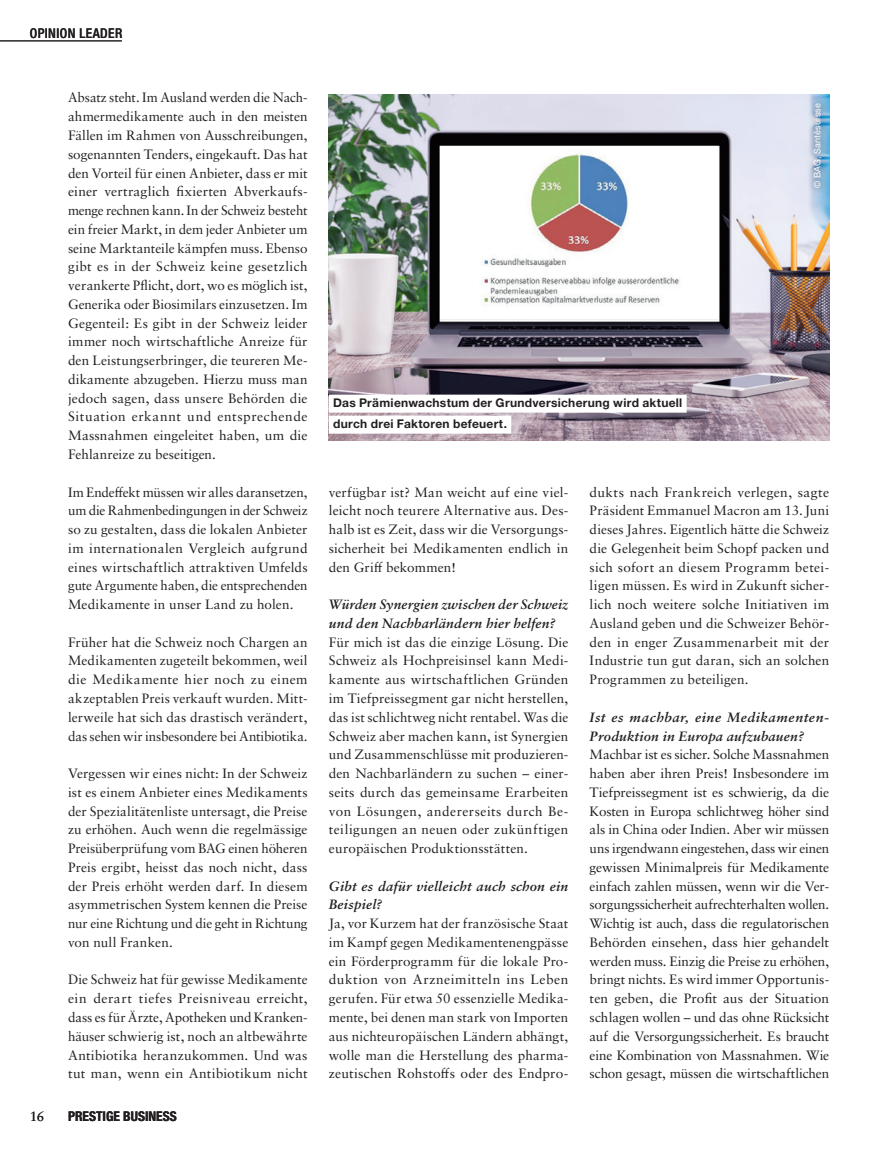
<style>
.page{position:relative;width:893px;height:1149px;background:#fff}
.page>*{position:absolute;margin:0;border:0;box-sizing:border-box;transform-origin:0 0}
.Lauftext_Interview_neu{font:13.5px/18.8px "Sabon LT Pro";letter-spacing:.005em;color:#231f20;text-align:justify}
.Interviewfragen_neu{font:italic 700 13.5px/18.8px "Sabon LT Pro";letter-spacing:.02em;color:#231f20}
.t1{font:700 condensed 13.5px "Helvetica Neue LT Std";color:#231f20}
.t2{font:500 condensed 13.5px "Helvetica Neue LT Std";letter-spacing:.03em;color:#231f20}
.Bildlegende_links{font:700 12px "Helvetica Neue LT Std";letter-spacing:.025em;color:#231f20}
.Lauftext_Interview_neu-2{font:9px "Helvetica Neue LT Std";letter-spacing:.02em;color:#fff}
</style>
<div class="page">
<hr style="left:0;top:40px;width:122px;height:1px;background:#231f20">
<img style="left:329px;top:95px;width:500px;height:345px">
<img style="left:441px;top:146px;width:276px;height:173px">
<div style="left:806px;top:95px;width:23px;height:100px;background:#231f20;opacity:.75"></div>
<div style="left:329px;top:394px;width:358px;height:18px;background:#fff"></div>
<div style="left:329px;top:415px;width:182px;height:18px;background:#fff"></div>
<p class="t2" style="left:30px;top:25px;width:94px">OPINION LEADER</p>
<p class="Lauftext_Interview_neu" style="left:68px;top:88px;width:241px">Absatz steht. Im Ausland werden die Nach&shy;ahmermedikamente auch in den meisten Fällen im Rahmen von Ausschreibungen, sogenannten Tenders, eingekauft. Das hat den Vorteil für einen Anbieter, dass er mit einer vertraglich fixierten Abverkaufs&shy;menge rechnen kann. In der Schweiz besteht ein freier Markt, in dem jeder Anbieter um seine Marktanteile kämpfen muss. Ebenso gibt es in der Schweiz keine gesetzlich verankerte Pflicht, dort, wo es möglich ist, Generika oder Biosimilars einzusetzen. Im Gegenteil: Es gibt in der Schweiz leider immer noch wirtschaftliche Anreize für den Leistungserbringer, die teureren Me&shy;dikamente abzugeben. Hierzu muss man jedoch sagen, dass unsere Behörden die Situation erkannt und entsprechende Massnahmen eingeleitet haben, um die Fehlanreize zu beseitigen.</p>
<p class="Lauftext_Interview_neu" style="left:68px;top:482px;width:241px">Im Endeffekt müssen wir alles daransetzen, um die Rahmenbedingungen in der Schweiz so zu gestalten, dass die lokalen Anbieter im internationalen Vergleich aufgrund eines wirtschaftlich attraktiven Umfelds gute Argumente haben, die entsprechenden Medikamente in unser Land zu holen.</p>
<p class="Lauftext_Interview_neu" style="left:68px;top:632px;width:241px">Früher hat die Schweiz noch Chargen an Medikamenten zugeteilt bekommen, weil die Medikamente hier noch zu einem akzeptablen Preis verkauft wurden. Mitt&shy;lerweile hat sich das drastisch verändert, das sehen wir insbesondere bei Antibiotika.</p>
<p class="Lauftext_Interview_neu" style="left:68px;top:763px;width:241px">Vergessen wir eines nicht: In der Schweiz ist es einem Anbieter eines Medikaments der Spezialitätenliste untersagt, die Preise zu erhöhen. Auch wenn die regelmässige Preisüberprüfung vom BAG einen höheren Preis ergibt, heisst das noch nicht, dass der Preis erhöht werden darf. In diesem asymmetrischen System kennen die Preise nur eine Richtung und die geht in Richtung von null Franken.</p>
<p class="Lauftext_Interview_neu" style="left:68px;top:969px;width:241px">Die Schweiz hat für gewisse Medikamente ein derart tiefes Preisniveau erreicht, dass es für Ärzte, Apotheken und Kranken&shy;häuser schwierig ist, noch an altbewährte Antibiotika heranzukommen. Und was tut man, wenn ein Antibiotikum nicht</p>
<p class="Lauftext_Interview_neu" style="left:30px;top:1105px;width:16px">16</p>
<p class="t1" style="left:68px;top:1107px;width:110px">PRESTIGE BUSINESS</p>
<p class="Bildlegende_links" style="left:333px;top:395px;width:351px">Das Prämienwachstum der Grundversicherung wird aktuell</p>
<p class="Bildlegende_links" style="left:333px;top:416px;width:175px">durch drei Faktoren befeuert.</p>
<p class="Lauftext_Interview_neu-2" style="left:812px;top:188px;width:86px;rotate:-90deg">© BAG, Santésuisse</p>
<p class="Lauftext_Interview_neu" style="left:329px;top:482px;width:241px">verfügbar ist? Man weicht auf eine viel&shy;leicht noch teurere Alternative aus. Des&shy;halb ist es Zeit, dass wir die Versorgungs&shy;sicherheit bei Medikamenten endlich in den Griff bekommen!</p>
<p class="Interviewfragen_neu" style="left:329px;top:594px;width:241px">Würden Synergien zwischen der Schweiz und den Nachbarländern hier helfen?</p>
<p class="Lauftext_Interview_neu" style="left:329px;top:632px;width:241px">Für mich ist das die einzige Lösung. Die Schweiz als Hochpreisinsel kann Medi&shy;kamente aus wirtschaftlichen Gründen im Tiefpreissegment gar nicht herstellen, das ist schlichtweg nicht rentabel. Was die Schweiz aber machen kann, ist Synergien und Zusammenschlüsse mit produzieren&shy;den Nachbarländern zu suchen – einer&shy;seits durch das gemeinsame Erarbeiten von Lösungen, andererseits durch Be&shy;teiligungen an neuen oder zukünftigen europäischen Produktionsstätten.</p>
<p class="Interviewfragen_neu" style="left:329px;top:875px;width:241px">Gibt es dafür vielleicht auch schon ein<br>Beispiel?</p>
<p class="Lauftext_Interview_neu" style="left:329px;top:913px;width:241px">Ja, vor Kurzem hat der französische Staat im Kampf gegen Medikamentenengpässe ein Förderprogramm für die lokale Pro&shy;duktion von Arzneimitteln ins Leben gerufen. Für etwa 50 essenzielle Medika&shy;mente, bei denen man stark von Importen aus nichteuropäischen Ländern abhängt, wolle man die Herstellung des pharma&shy;zeutischen Rohstoffs oder des Endpro-</p>
<p class="Lauftext_Interview_neu" style="left:590px;top:482px;width:241px">dukts nach Frankreich verlegen, sagte Präsident Emmanuel Macron am 13.Juni dieses Jahres. Eigentlich hätte die Schweiz die Gelegenheit beim Schopf packen und sich sofort an diesem Programm betei&shy;ligen müssen. Es wird in Zukunft sicher&shy;lich noch weitere solche Initiativen im Ausland geben und die Schweizer Behör&shy;den in enger Zusammenarbeit mit der Industrie tun gut daran, sich an solchen Programmen zu beteiligen.</p>
<p class="Interviewfragen_neu" style="left:590px;top:707px;width:241px">Ist es machbar, eine Medikamenten-<br>Produktion in Europa aufzubauen?</p>
<p class="Lauftext_Interview_neu" style="left:590px;top:744px;width:241px">Machbar ist es sicher. Solche Massnahmen haben aber ihren Preis! Insbesondere im Tiefpreissegment ist es schwierig, da die Kosten in Europa schlichtweg höher sind als in China oder Indien. Aber wir müssen uns irgendwann eingestehen, dass wir einen gewissen Minimalpreis für Medikamente einfach zahlen müssen, wenn wir die Ver&shy;sorgungssicherheit aufrechterhalten wollen.<br>Wichtig ist auch, dass die regulatorischen Behörden einsehen, dass hier gehandelt werden muss. Einzig die Preise zu erhöhen, bringt nichts. Es wird immer Opportunis&shy;ten geben, die Profit aus der Situation schlagen wollen – und das ohne Rücksicht auf die Versorgungssicherheit. Es braucht eine Kombination von Massnahmen. Wie schon gesagt, müssen die wirtschaftlichen</p>
</div>
